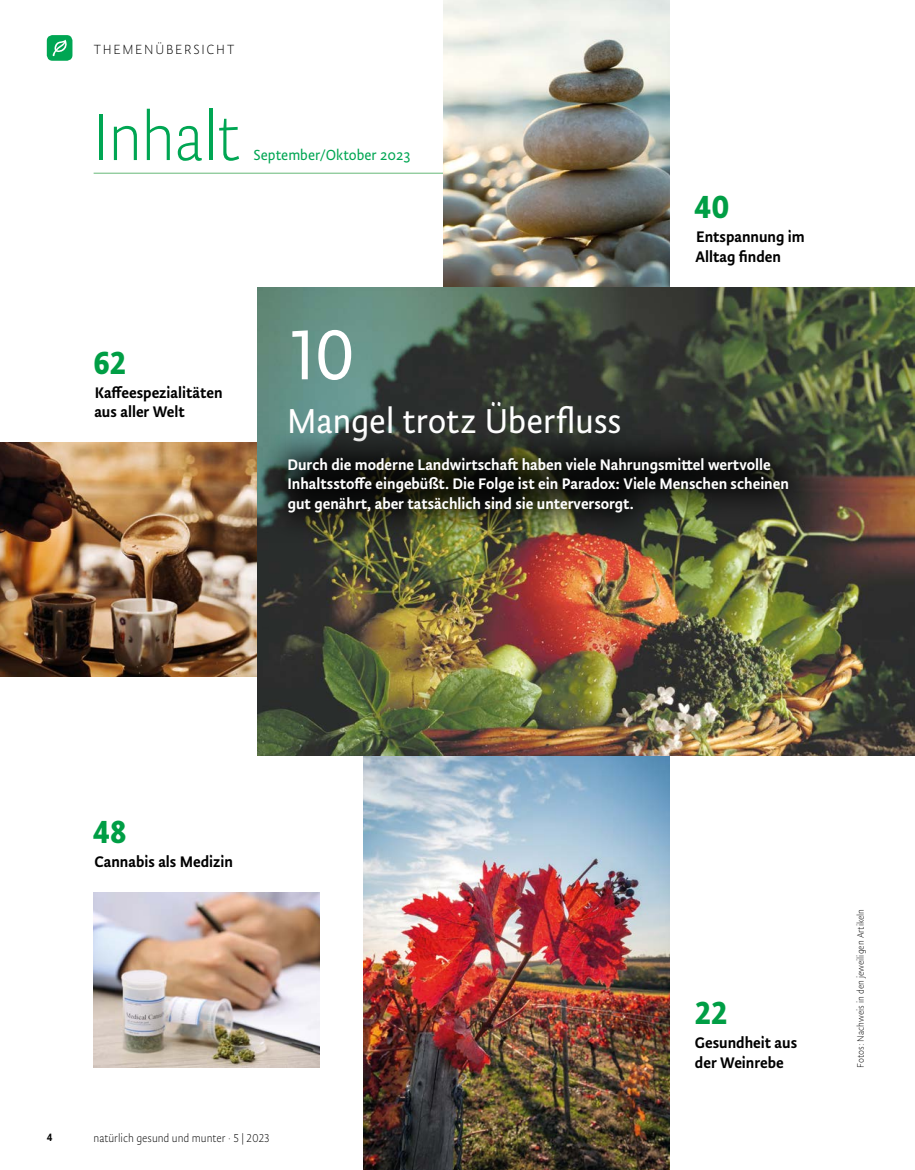
<style>
.page{position:relative;width:915px;height:1170px;background:#fff}
.page>*{position:absolute;margin:0;border:0;box-sizing:border-box;transform-origin:0 0}
.t1{font:79.5px "Tempera Std";color:#fff}
.t2{font:300 75px "Tempera Std";letter-spacing:-.015em;color:#00a653}
.t3{font:39px "Tempera Std";color:#fff}
.t4{font:36px "Tempera Std Bld";color:#009e45}
.t5{font:500 17.25px/19.5px "Tempera Std";color:#fff}
.t6{font:500 17.25px/19.5px "Tempera Std";color:#000}
.t7{font:16.5px "Tempera Std";color:#00a653}
.t8{font:300 15px "Tempera Std";letter-spacing:.115em;color:#000}
.t9{font:300 12.75px "Tempera Std";color:#000}
.t10{font:500 12px "Tempera Std";color:#000}
.t11{font:300 10.5px "Tempera Std";color:#000}
</style>
<div class="page">
<svg style="left:47px;top:35px;width:25px;height:26px"></svg>
<hr style="left:94px;top:173px;width:363px;height:1px;background:#66b877">
<img style="left:363px;top:755px;width:306px;height:414px">
<img style="left:443px;top:0;width:226px;height:287px">
<img style="left:0;top:442px;width:257px;height:234px">
<img style="left:257px;top:287px;width:657px;height:468px">
<img style="left:94px;top:892px;width:225px;height:175px">
<img style="left:257px;top:427px;width:561px;height:115px">
<p class="t8" style="left:94px;top:41px;width:142px">THEMENÜBERSICHT</p>
<h2 class="t2" style="left:93px;top:96px;width:149px">Inhalt</h2>
<p class="t7" style="left:253px;top:146px;width:158px">September/Oktober 2023</p>
<h3 class="t4" style="left:694px;top:186px;width:37px">40</h3>
<p class="t6" style="left:695px;top:227px;width:111px">Entspannung im<br>Alltag finden</p>
<h3 class="t4" style="left:93px;top:341px;width:34px">62</h3>
<p class="t6" style="left:95px;top:382px;width:129px">Kaffeespezialitäten</p>
<p class="t6" style="left:94px;top:402px;width:92px">aus aller Welt</p>
<h1 class="t1" style="left:290px;top:310px;width:67px">10</h1>
<h3 class="t3" style="left:287px;top:399px;width:336px">Mangel trotz Überfluss</h3>
<p class="t5" style="left:287px;top:454px;width:503px">Durch die moderne Landwirtschaft haben viele Nahrungsmittel wertvolle<br>Inhaltsstoffe eingebüßt. Die Folge ist ein Paradox: Viele Menschen scheinen gut genährt, aber tatsächlich sind sie unterversorgt.</p>
<h3 class="t4" style="left:93px;top:810px;width:36px">48</h3>
<p class="t6" style="left:94px;top:851px;width:140px">Cannabis als Medizin</p>
<p class="t10" style="left:47px;top:1130px;width:7px">4</p>
<p class="t9" style="left:94px;top:1130px;width:177px">natürlich gesund und munter · 5 | 2023</p>
<h3 class="t4" style="left:694px;top:991px;width:34px">22</h3>
<p class="t6" style="left:694px;top:1032px;width:104px">Gesundheit aus der Weinrebe</p>
<p class="t11" style="left:854px;top:1067px;width:160px;rotate:-90deg">Fotos: Nachweis in den jeweiligen Artikeln</p>
</div>
